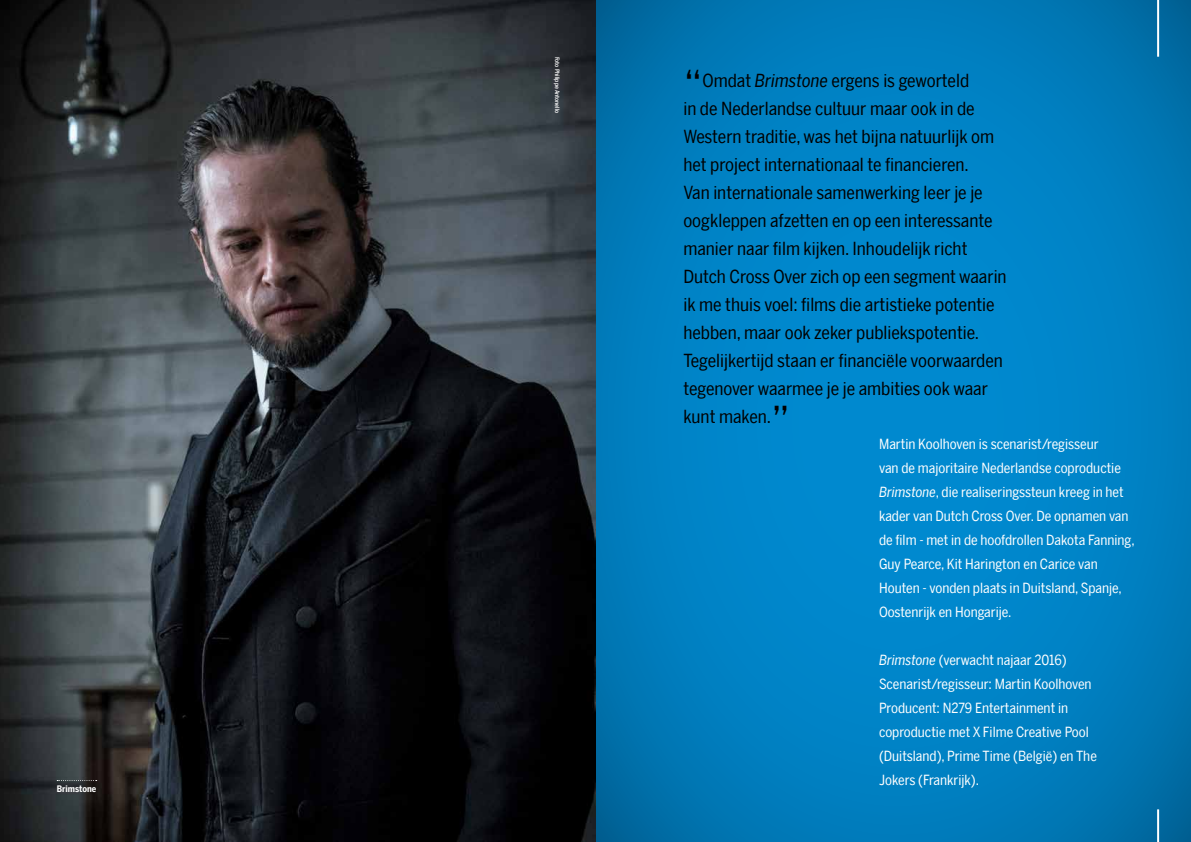
<style>
.page{position:relative;width:1191px;height:842px;background:#fff}
.page>*{position:absolute;margin:0;border:0;box-sizing:border-box;transform-origin:0 0}
.t1{font:48px "Benton Sans Cond";color:#000}
.t2{font:18px/28px "Benton Sans Cond";color:#000}
.t3{font:14px/24px "Benton Sans Cond";color:#fff}
.t4{font:700 9px "Benton Sans Cond";color:#fff}
.t5{font:500 6px "Benton Sans Cond";color:#fff}
.s1{font-style:italic}
</style>
<div class="page">
<svg style="left:595px;top:0;width:596px;height:842px;background:#007fc1"></svg>
<img style="left:0;top:0;width:595px;height:842px">
<svg style="left:57px;top:780px;width:40px;height:1px"></svg>
<hr style="left:1157px;top:0;width:2px;height:57px;background:#fff">
<hr style="left:1157px;top:809px;width:2px;height:33px;background:#fff">
<p class="t4" style="left:57px;top:784px;width:41px">Brimstone</p>
<p class="t5" style="left:561px;top:57px;width:58px;rotate:90deg">Foto Philippe Antonello</p>
<h1 class="t1" style="left:683px;top:60px;width:21px">“</h1>
<p class="t2" style="left:683px;top:66px;width:325px;text-indent:19px">Omdat <span class="s1">Brimstone</span> ergens is geworteld<br>in de Nederlandse cultuur maar ook in de Western traditie, was het bijna natuurlijk om het project internationaal te financieren.<br>Van internationale samenwerking leer je je oogkleppen afzetten en op een interessante manier naar film kijken. Inhoudelijk richt Dutch Cross Over zich op een segment waarin ik me thuis voel: films die artistieke potentie hebben, maar ook zeker publiekspotentie.<br>Tegelijkertijd staan er financiële voorwaarden tegenover waarmee je je ambities ook waar kunt maken.</p>
<h1 class="t1" style="left:771px;top:396px;width:21px">”</h1>
<p class="t3" style="left:879px;top:432px;width:257px">Martin Koolhoven is scenarist/regisseur<br>van de majoritaire Nederlandse coproductie <span class="s1">Brimstone</span>, die realiseringssteun kreeg in het kader van Dutch Cross Over. De opnamen van de film - met in de hoofdrollen Dakota Fanning, Guy Pearce, Kit Harington en Carice van Houten - vonden plaats in Duitsland, Spanje, Oostenrijk en Hongarije.</p>
<p class="t3" style="left:879px;top:648px;width:219px"><span class="s1">Brimstone</span> (verwacht najaar 2016)<br>Scenarist/regisseur: Martin Koolhoven Producent: N279 Entertainment in coproductie met X Filme Creative Pool (Duitsland), Prime Time (België) en The Jokers (Frankrijk).</p>
</div>
